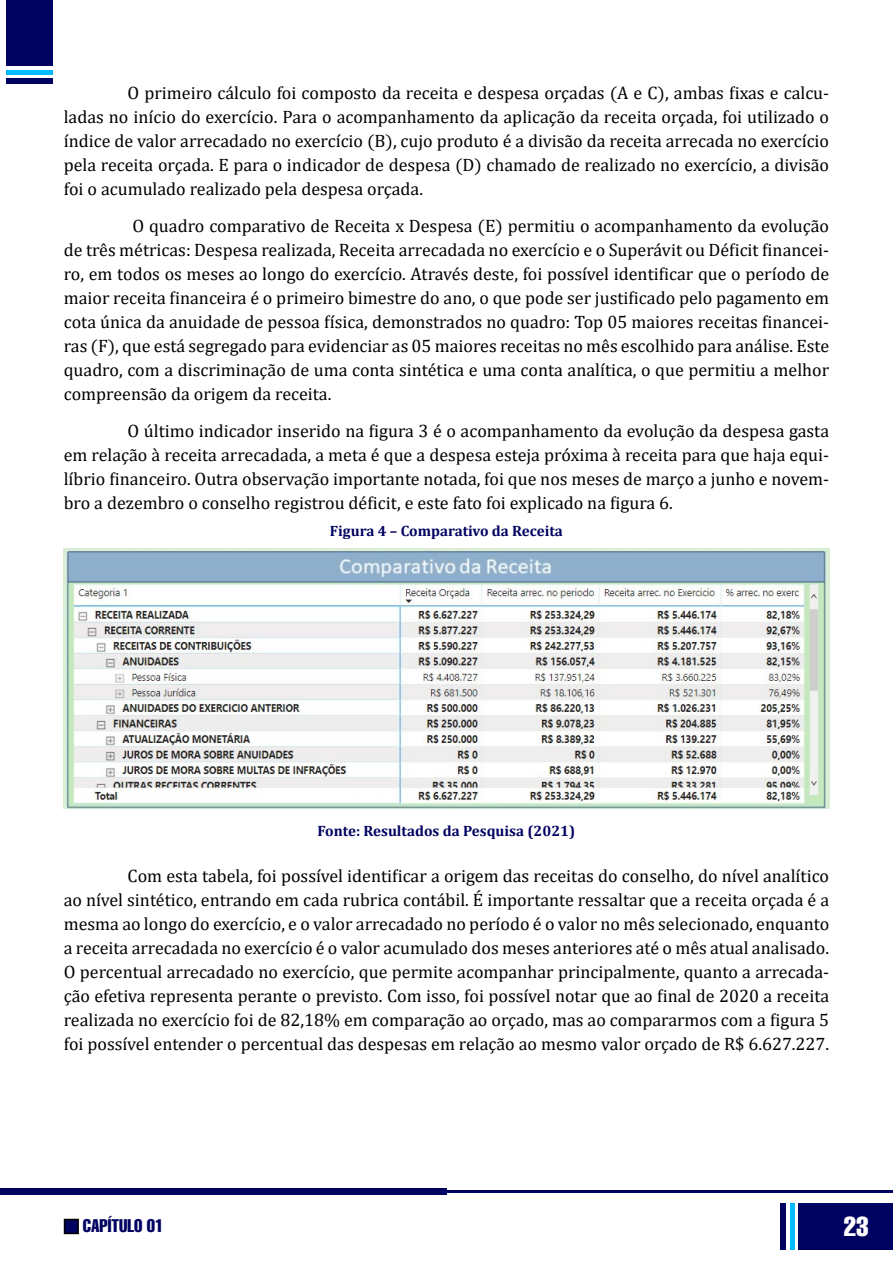
<style>
.page{position:relative;width:893px;height:1263px;background:#fff}
.page>*{position:absolute;margin:0;border:0;box-sizing:border-box;transform-origin:0 0}
.t1{font:extra-condensed 27px "Helvetica";color:#fff}
.t2{font:18px/24px "Cambria Math";color:#000;text-align:justify}
.t3{font:extra-condensed 18px "Helvetica";color:#000261}
.t4{font:700 15px "Cambria";color:#000261}
</style>
<div class="page">
<div style="left:798px;top:1203px;width:95px;height:47px;background:#000261"></div>
<hr style="left:790px;top:1203px;width:4px;height:47px;background:#00bcff">
<div style="left:780px;top:1203px;width:6px;height:47px;background:#000261"></div>
<div style="left:0;top:1188px;width:446px;height:7px;background:#000261"></div>
<hr style="left:446px;top:1191px;width:447px;height:2px;background:#000261">
<div style="left:6px;top:0;width:47px;height:66px;background:#000261"></div>
<div style="left:6px;top:70px;width:47px;height:5px;background:#00bcff"></div>
<div style="left:6px;top:78px;width:47px;height:6px;background:#000261"></div>
<div style="left:65px;top:1219px;width:13px;height:14px;background:#000261"></div>
<div style="left:64px;top:1219px;width:15px;height:15px;border:2px solid #000"></div>
<img style="left:64px;top:549px;width:765px;height:260px">
<p class="t2" style="left:64px;top:81px;width:767px;text-indent:64px">O primeiro cálculo foi composto da receita e despesa orçadas (A e C), ambas fixas e calcu&shy;ladas no início do exercício. Para o acompanhamento da aplicação da receita orçada, foi utilizado o índice de valor arrecadado no exercício (B), cujo produto é a divisão da receita arrecada no exercício pela receita orçada. E para o indicador de despesa (D) chamado de realizado no exercício, a divisão foi o acumulado realizado pela despesa orçada.</p>
<p class="t2" style="left:64px;top:214px;width:767px;text-indent:69px">O quadro comparativo de Receita x Despesa (E) permitiu o acompanhamento da evolução de três métricas: Despesa realizada, Receita arrecadada no exercício e o Superávit ou Déficit financei&shy;ro, em todos os meses ao longo do exercício. Através deste, foi possível identificar que o período de maior receita financeira é o primeiro bimestre do ano, o que pode ser justificado pelo pagamento em cota única da anuidade de pessoa física, demonstrados no quadro: Top 05 maiores receitas financei&shy;ras (F), que está segregado para evidenciar as 05 maiores receitas no mês escolhido para análise. Este quadro, com a discriminação de uma conta sintética e uma conta analítica, o que permitiu a melhor compreensão da origem da receita.</p>
<p class="t2" style="left:64px;top:418px;width:767px;text-indent:64px">O último indicador inserido na figura 3 é o acompanhamento da evolução da despesa gasta em relação à receita arrecadada, a meta é que a despesa esteja próxima à receita para que haja equi&shy;líbrio financeiro. Outra observação importante notada, foi que nos meses de março a junho e novem&shy;bro a dezembro o conselho registrou déficit, e este fato foi explicado na figura 6.</p>
<p class="t4" style="left:330px;top:521px;width:234px">Figura 4 – Comparativo da Receita</p>
<p class="t4" style="left:318px;top:821px;width:259px">Fonte: Resultados da Pesquisa (2021)</p>
<p class="t2" style="left:64px;top:863px;width:767px;text-indent:64px">Com esta tabela, foi possível identificar a origem das receitas do conselho, do nível analítico ao nível sintético, entrando em cada rubrica contábil. É importante ressaltar que a receita orçada é a mesma ao longo do exercício, e o valor arrecadado no período é o valor no mês selecionado, enquanto a receita arrecadada no exercício é o valor acumulado dos meses anteriores até o mês atual analisado.<br>O percentual arrecadado no exercício, que permite acompanhar principalmente, quanto a arrecada&shy;ção efetiva representa perante o previsto. Com isso, foi possível notar que ao final de 2020 a receita realizada no exercício foi de 82,18% em comparação ao orçado, mas ao compararmos com a figura 5 foi possível entender o percentual das despesas em relação ao mesmo valor orçado de R$ 6.627.227.</p>
<p class="t3" style="left:83px;top:1214px;width:82px">CAPÍTULO 01</p>
<h1 class="t1" style="left:844px;top:1209px;width:27px">23</h1>
</div>
